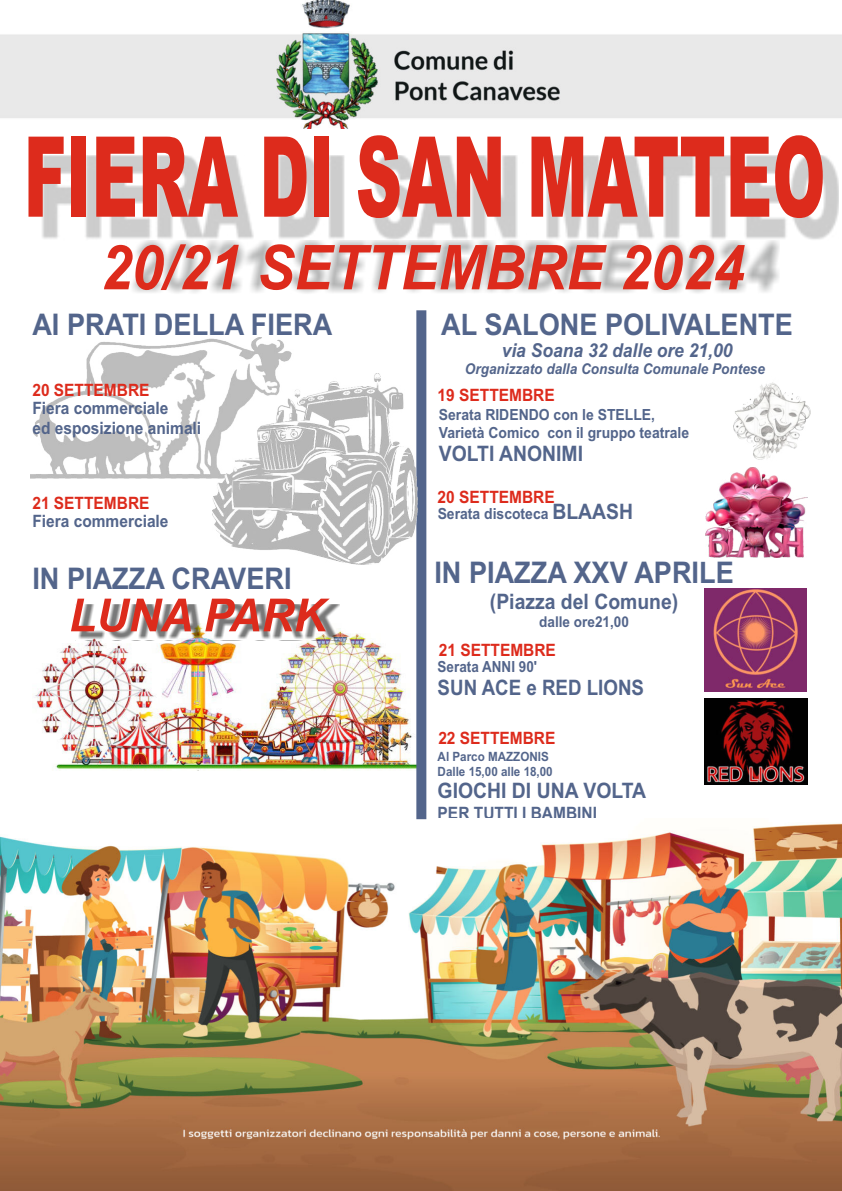
<style>
.page{position:relative;width:842px;height:1191px;background:#fff}
.page>*{position:absolute;margin:0;border:0;box-sizing:border-box;transform-origin:0 0}
.t1{font:900 111.8px "Arial";color:#dd2b1c;scale:.57 1}
.t2{font:61.8px "Arial Narrow";color:#dd2b1c;scale:1.11 1}
.t3{font:45.6px "Arial Narrow";color:#dd2b1c;scale:1.2 1}
.t4{font:29.8px "Arial Narrow";color:#53658b;scale:1.11 1}
.t5{font:21.3px "Arial Narrow";color:#53658b;scale:1.11 1}
.t6{font:21.3px "Arial Narrow";color:#53658b;scale:1.07 1}
.t7{font:19.2px "Arial Narrow";color:#53658b;scale:1.11 1}
.t8{font:17px/19.5px "Arial Narrow";color:#53658b;scale:1.11 1}
.t9{font:17px "Arial Narrow";color:#dd2b1c;scale:1.11 1}
.t10{font:15.3px/17.5px "Arial Narrow";color:#53658b;scale:1.11 1}
.t11{font:15.3px "Arial Narrow";color:#53658b;scale:1.07 1}
.t12{font:14.9px "Arial Narrow";color:#53658b;scale:1.11 1}
.t13{font:12.8px/14.6px "Arial Narrow";color:#53658b;scale:1.11 1}
.s1{font-size:21.3px}
</style>
<div class="page">
<img style="left:30px;top:337px;width:262px;height:142px">
<img style="left:733px;top:382px;width:77px;height:78px">
<img style="left:0;top:0;width:842px;height:129px">
<svg style="left:42px;top:155px;width:797px;height:85px"></svg>
<svg style="left:132px;top:240px;width:647px;height:53px"></svg>
<img style="left:0;top:819px;width:842px;height:372px">
<img style="left:34px;top:631px;width:382px;height:139px">
<div style="left:416px;top:310px;width:10px;height:509px;background:#53658b"></div>
<svg style="left:76px;top:604px;width:264px;height:36px"></svg>
<img style="left:213px;top:373px;width:205px;height:191px">
<img style="left:706px;top:468px;width:101px;height:90px">
<img style="left:704px;top:698px;width:103px;height:86px">
<img style="left:705px;top:588px;width:102px;height:103px">
<h1 class="t1" style="left:24px;top:96px;width:1408px">FIERA DI SAN MATTEO</h1>
<h2 class="t2" style="left:101px;top:221px;width:582px">20/21 SETTEMBRE 2024</h2>
<h3 class="t4" style="left:32px;top:302px;width:272px">AI PRATI DELLA FIERA</h3>
<h3 class="t4" style="left:441px;top:302px;width:318px">AL SALONE POLIVALENTE</h3>
<p class="t7" style="left:502px;top:335px;width:209px">via Soana 32 dalle ore 21,00</p>
<p class="t9" style="left:438px;top:382px;width:107px">19 SETTEMBRE</p>
<p class="t10" style="left:439px;top:405px;width:227px">Serata RIDENDO con le STELLE,<br>Varietà Comico con il gruppo teatrale</p>
<h3 class="t5" style="left:439px;top:437px;width:131px">VOLTI ANONIMI</h3>
<p class="t9" style="left:438px;top:484px;width:107px">20 SETTEMBRE</p>
<p class="t10" style="left:438px;top:504px;width:178px">Serata discoteca <span class="s1">BLAASH</span></p>
<p class="t12" style="left:465px;top:357px;width:272px">Organizzato dalla Consulta Comunale Pontese</p>
<p class="t9" style="left:32px;top:377px;width:107px">20 SETTEMBRE</p>
<p class="t8" style="left:32px;top:398px;width:154px">Fiera commerciale<br>ed esposizione animali</p>
<p class="t9" style="left:32px;top:490px;width:107px">21 SETTEMBRE</p>
<p class="t8" style="left:32px;top:510px;width:124px">Fiera commerciale</p>
<h3 class="t4" style="left:32px;top:555px;width:235px">IN PIAZZA CRAVERI</h3>
<h3 class="t3" style="left:69px;top:581px;width:216px">LUNA PARK</h3>
<h3 class="t4" style="left:434px;top:550px;width:271px">IN PIAZZA XXV APRILE</h3>
<h3 class="t5" style="left:490px;top:585px;width:171px">(Piazza del Comune)</h3>
<p class="t12" style="left:539px;top:611px;width:82px">dalle ore21,00</p>
<p class="t9" style="left:439px;top:637px;width:107px">21 SETTEMBRE</p>
<p class="t11" style="left:438px;top:655px;width:94px">Serata ANNI 90'</p>
<h3 class="t6" style="left:438px;top:672px;width:194px">SUN ACE e RED LIONS</h3>
<p class="t9" style="left:438px;top:725px;width:107px">22 SETTEMBRE</p>
<p class="t13" style="left:438px;top:748px;width:105px">Al Parco MAZZONIS<br>Dalle 15,00 alle 18,00</p>
<h3 class="t5" style="left:438px;top:774px;width:189px">GIOCHI DI UNA VOLTA</h3>
<p class="t8" style="left:438px;top:802px;width:145px">PER TUTTI I BAMBINI</p>
</div>
